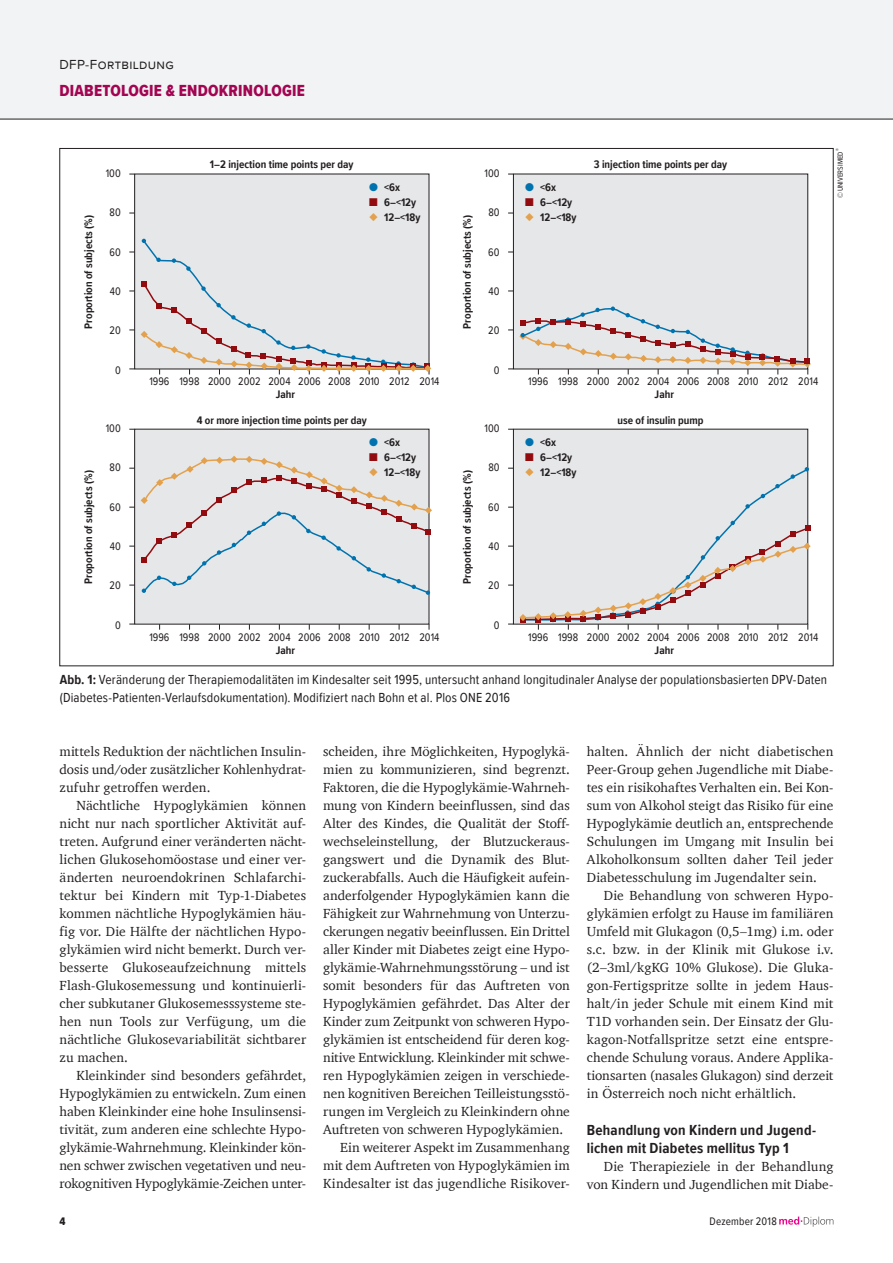
<style>
.page{position:relative;width:893px;height:1263px;background:#fff}
.page>*{position:absolute;margin:0;border:0;box-sizing:border-box;transform-origin:0 0}
.t1{font:16.5px "Proxima Nova Cond Extrabld";letter-spacing:.015em;color:#a20552}
.t2{font:700 15px/18px "Proxima Nova Cond";letter-spacing:.015em;color:#231f20}
.t3{font:13.5px/18px "Charter";color:#231f20;text-align:justify}
.t4{font:13.5px/18px "Proxima Nova Cond";letter-spacing:.01em;color:#231f20}
.t5{font:13.5px "Proxima Nova";letter-spacing:.025em;color:#231f20}
.t6{font:700 11.25px "Proxima Nova Cond";color:#231f20}
.t7{font:11.25px "Proxima Nova Cond";color:#231f20}
.t8{font:11.25px "Proxima Nova Cond Extrabld";color:#231f20}
.t9{font:7.5px "Proxima Nova Cond";color:#231f20}
.s1{color:#0073ae}
.s2{color:#910b0f}
.s3{color:#e3a14d}
.s4{font-weight:700}
</style>
<div class="page">
<div style="left:0;top:0;width:893px;height:119px;background:#f2f3f4"></div>
<div style="left:135px;top:174px;width:294px;height:195px;background:#e6e7e9"></div>
<div style="left:135px;top:429px;width:294px;height:195px;background:#e6e7e9"></div>
<div style="left:513px;top:174px;width:295px;height:195px;background:#e6e7e9"></div>
<div style="left:513px;top:174px;width:295px;height:195px;border:1px solid #231f20"></div>
<div style="left:513px;top:429px;width:295px;height:195px;background:#e6e7e9"></div>
<svg style="left:141px;top:239px;width:290px;height:135px"></svg>
<svg style="left:519px;top:306px;width:292px;height:68px"></svg>
<svg style="left:141px;top:456px;width:291px;height:139px"></svg>
<svg style="left:519px;top:467px;width:292px;height:163px"></svg>
<svg style="left:779px;top:1216px;width:54px;height:11px"></svg>
<hr style="left:0;top:119px;width:893px;height:1px;background:#231f20">
<p class="t5" style="left:60px;top:54px;width:116px">DFP-Fortbildung</p>
<p class="t1" style="left:60px;top:78px;width:247px">DIABETOLOGIE &amp; ENDOKRINOLOGIE</p>
<p class="t6" style="left:80px;top:329px;width:115px;rotate:-90deg">Proportion of subjects (%)</p>
<p class="t7" style="left:106px;top:165px;width:17px">100</p>
<p class="t7" style="left:110px;top:204px;width:13px">80</p>
<p class="t7" style="left:109px;top:244px;width:13px">60</p>
<p class="t7" style="left:110px;top:283px;width:12px">40</p>
<p class="t7" style="left:110px;top:322px;width:13px">20</p>
<p class="t7" style="left:115px;top:361px;width:7px">0</p>
<p class="t6" style="left:80px;top:584px;width:115px;rotate:-90deg">Proportion of subjects (%)</p>
<p class="t7" style="left:106px;top:420px;width:17px">100</p>
<p class="t7" style="left:110px;top:459px;width:13px">80</p>
<p class="t7" style="left:109px;top:499px;width:13px">60</p>
<p class="t7" style="left:110px;top:538px;width:12px">40</p>
<p class="t7" style="left:110px;top:577px;width:13px">20</p>
<p class="t7" style="left:115px;top:617px;width:7px">0</p>
<p class="t6" style="left:210px;top:156px;width:145px">1–2 injection time points per day</p>
<p class="t6" style="left:369px;top:179px;width:32px"><span class="s1">●</span> &lt;6x</p>
<p class="t6" style="left:369px;top:194px;width:48px"><span class="s2">■</span> 6–&lt;12y</p>
<p class="t6" style="left:369px;top:209px;width:53px"><span class="s3">◆</span> 12–&lt;18y</p>
<p class="t6" style="left:459px;top:329px;width:115px;rotate:-90deg">Proportion of subjects (%)</p>
<p class="t7" style="left:484px;top:165px;width:17px">100</p>
<p class="t7" style="left:488px;top:204px;width:13px">80</p>
<p class="t7" style="left:488px;top:244px;width:13px">60</p>
<p class="t7" style="left:489px;top:283px;width:12px">40</p>
<p class="t7" style="left:488px;top:322px;width:13px">20</p>
<p class="t7" style="left:494px;top:361px;width:7px">0</p>
<p class="t6" style="left:525px;top:179px;width:32px"><span class="s1">●</span> &lt;6x</p>
<p class="t6" style="left:525px;top:194px;width:48px"><span class="s2">■</span> 6–&lt;12y</p>
<p class="t6" style="left:525px;top:209px;width:53px"><span class="s3">◆</span> 12–&lt;18y</p>
<p class="t6" style="left:594px;top:156px;width:135px">3 injection time points per day</p>
<p class="t7" style="left:149px;top:373px;width:292px">1996 1998 2000 2002 2004 2006 2008 2010 2012 2014</p>
<p class="t7" style="left:528px;top:373px;width:292px">1996 1998 2000 2002 2004 2006 2008 2010 2012 2014</p>
<p class="t6" style="left:276px;top:386px;width:21px">Jahr</p>
<p class="t6" style="left:655px;top:386px;width:21px">Jahr</p>
<p class="t6" style="left:197px;top:411px;width:172px">4 or more injection time points per day</p>
<p class="t6" style="left:369px;top:434px;width:32px"><span class="s1">●</span> &lt;6x</p>
<p class="t6" style="left:369px;top:449px;width:48px"><span class="s2">■</span> 6–&lt;12y</p>
<p class="t6" style="left:369px;top:464px;width:53px"><span class="s3">◆</span> 12–&lt;18y</p>
<p class="t6" style="left:459px;top:584px;width:115px;rotate:-90deg">Proportion of subjects (%)</p>
<p class="t7" style="left:484px;top:420px;width:17px">100</p>
<p class="t7" style="left:488px;top:459px;width:13px">80</p>
<p class="t7" style="left:488px;top:499px;width:13px">60</p>
<p class="t7" style="left:489px;top:538px;width:12px">40</p>
<p class="t7" style="left:488px;top:577px;width:13px">20</p>
<p class="t7" style="left:494px;top:617px;width:7px">0</p>
<p class="t6" style="left:525px;top:434px;width:32px"><span class="s1">●</span> &lt;6x</p>
<p class="t6" style="left:525px;top:449px;width:48px"><span class="s2">■</span> 6–&lt;12y</p>
<p class="t6" style="left:525px;top:464px;width:53px"><span class="s3">◆</span> 12–&lt;18y</p>
<p class="t6" style="left:617px;top:411px;width:88px">use of insulin pump</p>
<p class="t7" style="left:149px;top:629px;width:292px">1996 1998 2000 2002 2004 2006 2008 2010 2012 2014</p>
<p class="t7" style="left:528px;top:629px;width:292px">1996 1998 2000 2002 2004 2006 2008 2010 2012 2014</p>
<p class="t6" style="left:276px;top:641px;width:21px">Jahr</p>
<p class="t6" style="left:655px;top:641px;width:21px">Jahr</p>
<p class="t4" style="left:60px;top:670px;width:769px"><span class="s4">Abb. 1:</span> Veränderung der Therapiemodalitäten im Kindesalter seit 1995, untersucht anhand longitudinaler Analyse der populationsbasierten DPV-Daten (Diabetes-Patienten-Verlaufsdokumentation). Modifiziert nach Bohn et al. Plos ONE 2016</p>
<p class="t9" style="left:835px;top:198px;width:51px;rotate:-90deg">© UNIVERSIMED<sup>®</sup></p>
<p class="t3" style="left:60px;top:743px;width:248px">mittels Reduktion der nächtlichen Insulin&shy;dosis und/oder zusätzlicher Kohlenhydrat&shy;zufuhr getroffen werden.</p>
<p class="t3" style="left:60px;top:797px;width:248px;text-indent:17px">Nächtliche Hypoglykämien können nicht nur nach sportlicher Aktivität auf&shy;treten. Aufgrund einer veränderten nächt&shy;lichen Glukosehomöostase und einer ver&shy;änderten neuroendokrinen Schlafarchi&shy;tektur bei Kindern mit Typ-1-Diabetes kommen nächtliche Hypoglykämien häu&shy;fig vor. Die Hälfte der nächtlichen Hypo&shy;glykämien wird nicht bemerkt. Durch ver&shy;besserte Glukoseaufzeichnung mittels Flash-Glukosemessung und kontinuierli&shy;cher subkutaner Glukosemesssysteme ste&shy;hen nun Tools zur Verfügung, um die nächtliche Glukosevariabilität sichtbarer zu machen.</p>
<p class="t3" style="left:60px;top:1067px;width:248px;text-indent:17px">Kleinkinder sind besonders gefährdet, Hypoglykämien zu entwickeln. Zum einen haben Kleinkinder eine hohe Insulinsensi&shy;tivität, zum anderen eine schlechte Hypo&shy;glykämie-Wahrnehmung. Kleinkinder kön&shy;nen schwer zwischen vegetativen und neu&shy;rokognitiven Hypoglykämie-Zeichen unter-</p>
<p class="t3" style="left:323px;top:742px;width:248px">scheiden, ihre Möglichkeiten, Hypoglykä-</p>
<p class="t3" style="left:323px;top:760px;width:248px">mien zu kommunizieren, sind begrenzt.</p>
<p class="t3" style="left:323px;top:778px;width:248px">Faktoren, die die Hypoglykämie-Wahrneh-</p>
<p class="t3" style="left:323px;top:796px;width:248px">mung von Kindern beeinflussen, sind das</p>
<p class="t3" style="left:323px;top:814px;width:248px">Alter des Kindes, die Qualität der Stoff-</p>
<p class="t3" style="left:323px;top:832px;width:248px">wechseleinstellung, der Blutzuckeraus-</p>
<p class="t3" style="left:323px;top:850px;width:247px">gangswert und die Dynamik des Blut-</p>
<p class="t3" style="left:323px;top:868px;width:248px">zuckerabfalls. Auch die Häufigkeit aufein-</p>
<p class="t3" style="left:323px;top:886px;width:248px">anderfolgender Hypoglykämien kann die</p>
<p class="t3" style="left:323px;top:904px;width:248px">Fähigkeit zur Wahrnehmung von Unterzu-</p>
<p class="t3" style="left:323px;top:922px;width:248px">ckerungen negativ beeinflussen. Ein Drittel</p>
<p class="t3" style="left:323px;top:940px;width:248px">aller Kinder mit Diabetes zeigt eine Hypo-</p>
<p class="t3" style="left:323px;top:958px;width:248px">glykämie-Wahrnehmungsstörung – und ist</p>
<p class="t3" style="left:323px;top:976px;width:248px">somit besonders für das Auftreten von</p>
<p class="t3" style="left:323px;top:994px;width:248px">Hypoglykämien gefährdet. Das Alter der</p>
<p class="t3" style="left:323px;top:1012px;width:248px">Kinder zum Zeitpunkt von schweren Hypo-</p>
<p class="t3" style="left:323px;top:1030px;width:248px">glykämien ist entscheidend für deren kog-</p>
<p class="t3" style="left:323px;top:1048px;width:248px">nitive Entwicklung. Kleinkinder mit schwe-</p>
<p class="t3" style="left:323px;top:1066px;width:248px">ren Hypoglykämien zeigen in verschiede-</p>
<p class="t3" style="left:323px;top:1084px;width:248px">nen kognitiven Bereichen Teilleistungsstö-</p>
<p class="t3" style="left:323px;top:1102px;width:248px">rungen im Vergleich zu Kleinkindern ohne</p>
<p class="t3" style="left:323px;top:1120px;width:241px">Auftreten von schweren Hypoglykämien.</p>
<p class="t3" style="left:340px;top:1138px;width:231px">Ein weiterer Aspekt im Zusammenhang</p>
<p class="t3" style="left:323px;top:1156px;width:248px">mit dem Auftreten von Hypoglykämien im</p>
<p class="t3" style="left:323px;top:1174px;width:248px">Kindesalter ist das jugendliche Risikover-</p>
<p class="t3" style="left:587px;top:742px;width:248px">halten. Ähnlich der nicht diabetischen Peer-Group gehen Jugendliche mit Diabe&shy;tes ein risikohaftes Verhalten ein. Bei Kon&shy;sum von Alkohol steigt das Risiko für eine Hypoglykämie deutlich an, entsprechende Schulungen im Umgang mit Insulin bei Alkoholkonsum sollten daher Teil jeder Diabetesschulung im Jugendalter sein.</p>
<p class="t3" style="left:587px;top:886px;width:248px;text-indent:17px">Die Behandlung von schweren Hypo&shy;glykämien erfolgt zu Hause im familiären Umfeld mit Glukagon (0,5–1mg) i.m. oder s.c. bzw. in der Klinik mit Glukose i.v. (2–3ml/kgKG 10% Glukose). Die Gluka&shy;gon-Fertigspritze sollte in jedem Haus&shy;halt/in jeder Schule mit einem Kind mit T1D vorhanden sein. Der Einsatz der Glu&shy;kagon-Notfallspritze setzt eine entspre&shy;chende Schulung voraus. Andere Applika&shy;tionsarten (nasales Glukagon) sind derzeit in Österreich noch nicht erhältlich.</p>
<p class="t2" style="left:587px;top:1120px;width:231px">Behandlung von Kindern und Jugend&shy;lichen mit Diabetes mellitus Typ 1</p>
<p class="t3" style="left:587px;top:1157px;width:248px;text-align:right">Die Therapieziele in der Behandlung von Kindern und Jugendlichen mit Diabe-</p>
<p class="t8" style="left:60px;top:1212px;width:8px">4</p>
<p class="t7" style="left:709px;top:1212px;width:69px">Dezember 2018</p>
</div>
